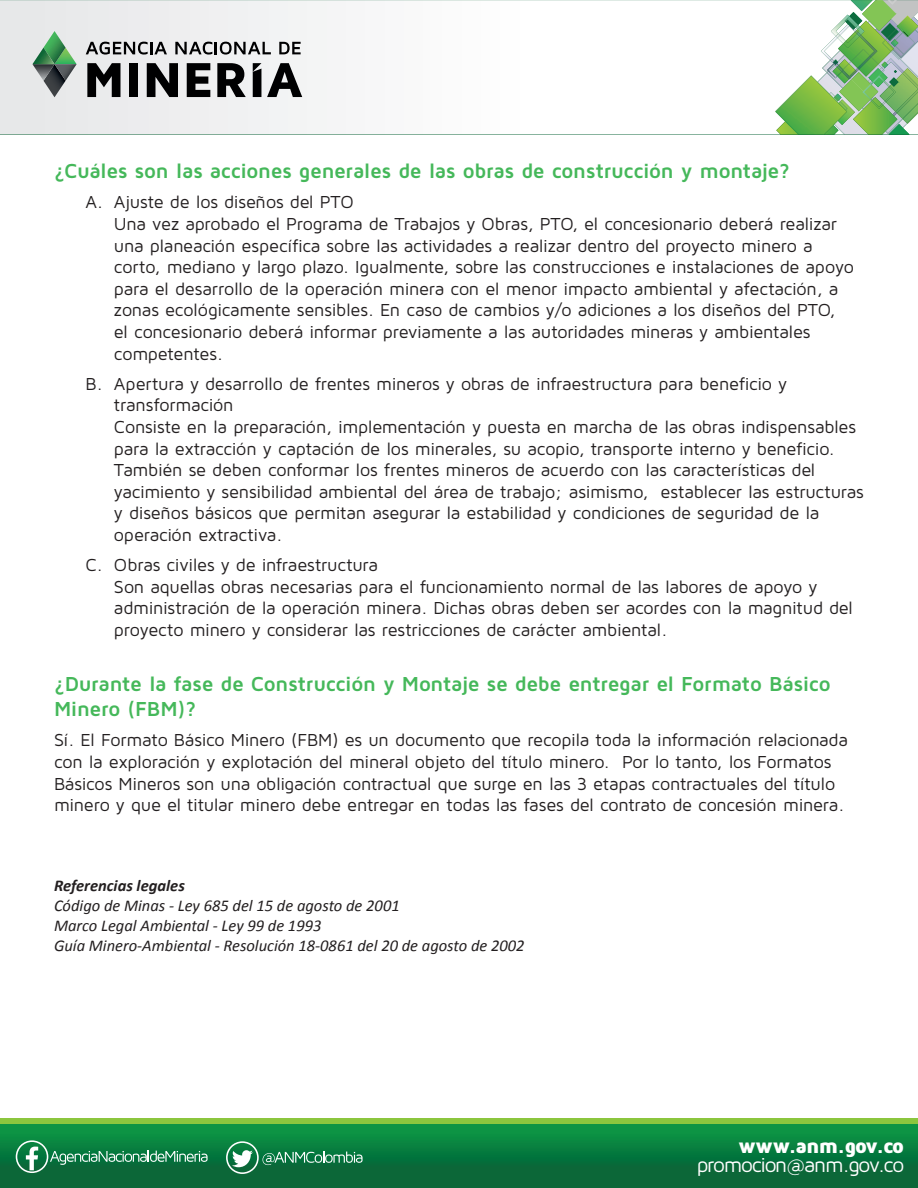
<style>
.page{position:relative;width:918px;height:1188px;background:#fff}
.page>*{position:absolute;margin:0;border:0;box-sizing:border-box;transform-origin:0 0}
.t1{font:700 21px/25.2px "Maven Pro";letter-spacing:-.015em;color:#45b85a}
.t2{font:21px "Maven Pro";letter-spacing:-.06em;color:#fff}
.t3{font:900 21px "Maven Pro";letter-spacing:-.055em;color:#fff}
.t4{font:18px/21.6px "Maven Pro";letter-spacing:-.015em;color:#231f20}
.t5{font:italic 16.5px/19.8px "Calibri";color:#231f20}
.t6{font:italic 700 16.5px "Calibri";color:#231f20}
</style>
<div class="page">
<div style="left:0;top:1119px;width:918px;height:69px;background:linear-gradient(to right,#8bc63e,#8bc63e)"></div>
<svg style="left:0;top:0;width:775px;height:135px"></svg>
<svg style="left:775px;top:0;width:143px;height:135px"></svg>
<svg style="left:87px;top:63px;width:33px;height:34px"></svg>
<div style="left:129px;top:63px;width:9px;height:34px;background:#000001"></div>
<svg style="left:147px;top:63px;width:31px;height:34px"></svg>
<svg style="left:187px;top:63px;width:23px;height:34px"></svg>
<svg style="left:267px;top:63px;width:35px;height:34px"></svg>
<svg style="left:253px;top:63px;width:8px;height:34px"></svg>
<svg style="left:33px;top:31px;width:44px;height:66px;background:#92ab9a"></svg>
<svg style="left:86px;top:42px;width:81px;height:13px"></svg>
<svg style="left:175px;top:42px;width:96px;height:13px"></svg>
<svg style="left:279px;top:42px;width:22px;height:12px"></svg>
<svg style="left:217px;top:63px;width:29px;height:34px"></svg>
<div style="left:0;top:1125px;width:918px;height:63px;background:linear-gradient(to bottom,#099545,#0a5b35)"></div>
<svg style="left:16px;top:1140px;width:192px;height:33px;background:#298756"></svg>
<svg style="left:226px;top:1141px;width:137px;height:33px;background:#2e895a"></svg>
<p class="t1" style="left:54px;top:158px;width:737px">¿Cuáles son las acciones generales de las obras de construcción y montaje?</p>
<p class="t4" style="left:114px;top:191px;width:741px;text-indent:-28px">A. Ajuste de los diseños del PTO<br>Una vez aprobado el Programa de Trabajos y Obras, PTO, el concesionario deberá realizar una planeación específica sobre las actividades a realizar dentro del proyecto minero a corto, mediano y largo plazo. Igualmente, sobre las construcciones e instalaciones de apoyo para el desarrollo de la operación minera con el menor impacto ambiental y afectación, a zonas ecológicamente sensibles. En caso de cambios y/o adiciones a los diseños del PTO, el concesionario deberá informar previamente a las autoridades mineras y ambientales competentes.</p>
<p class="t4" style="left:114px;top:372px;width:752px;text-indent:-28px">B. Apertura y desarrollo de frentes mineros y obras de infraestructura para beneficio y transformación<br>Consiste en la preparación, implementación y puesta en marcha de las obras indispensables para la extracción y captación de los minerales, su acopio, transporte interno y beneficio.<br>También se deben conformar los frentes mineros de acuerdo con las características del yacimiento y sensibilidad ambiental del área de trabajo; asimismo, establecer las estructuras y diseños básicos que permitan asegurar la estabilidad y condiciones de seguridad de la operación extractiva.</p>
<p class="t4" style="left:114px;top:553px;width:741px;text-indent:-28px">C. Obras civiles y de infraestructura<br>Son aquellas obras necesarias para el funcionamiento normal de las labores de apoyo y administración de la operación minera. Dichas obras deben ser acordes con la magnitud del proyecto minero y considerar las restricciones de carácter ambiental.</p>
<p class="t1" style="left:54px;top:671px;width:778px">¿Durante la fase de Construcción y Montaje se debe entregar el Formato Básico<br>Minero (FBM)?</p>
<p class="t4" style="left:54px;top:729px;width:796px">Sí. El Formato Básico Minero (FBM) es un documento que recopila toda la información relacionada con la exploración y explotación del mineral objeto del título minero. Por lo tanto, los Formatos Básicos Mineros son una obligación contractual que surge en las 3 etapas contractuales del título minero y que el titular minero debe entregar en todas las fases del contrato de concesión minera.</p>
<p class="t6" style="left:54px;top:875px;width:132px">Referencias legales</p>
<p class="t5" style="left:54px;top:895px;width:472px">Código de Minas - Ley 685 del 15 de agosto de 2001<br>Marco Legal Ambiental - Ley 99 de 1993<br>Guía Minero-Ambiental - Resolución 18-0861 del 20 de agosto de 2002</p>
<p class="t3" style="left:738px;top:1132px;width:167px">www.anm.gov.co</p>
<p class="t2" style="left:697px;top:1152px;width:209px">promocion@anm.gov.co</p>
</div>
